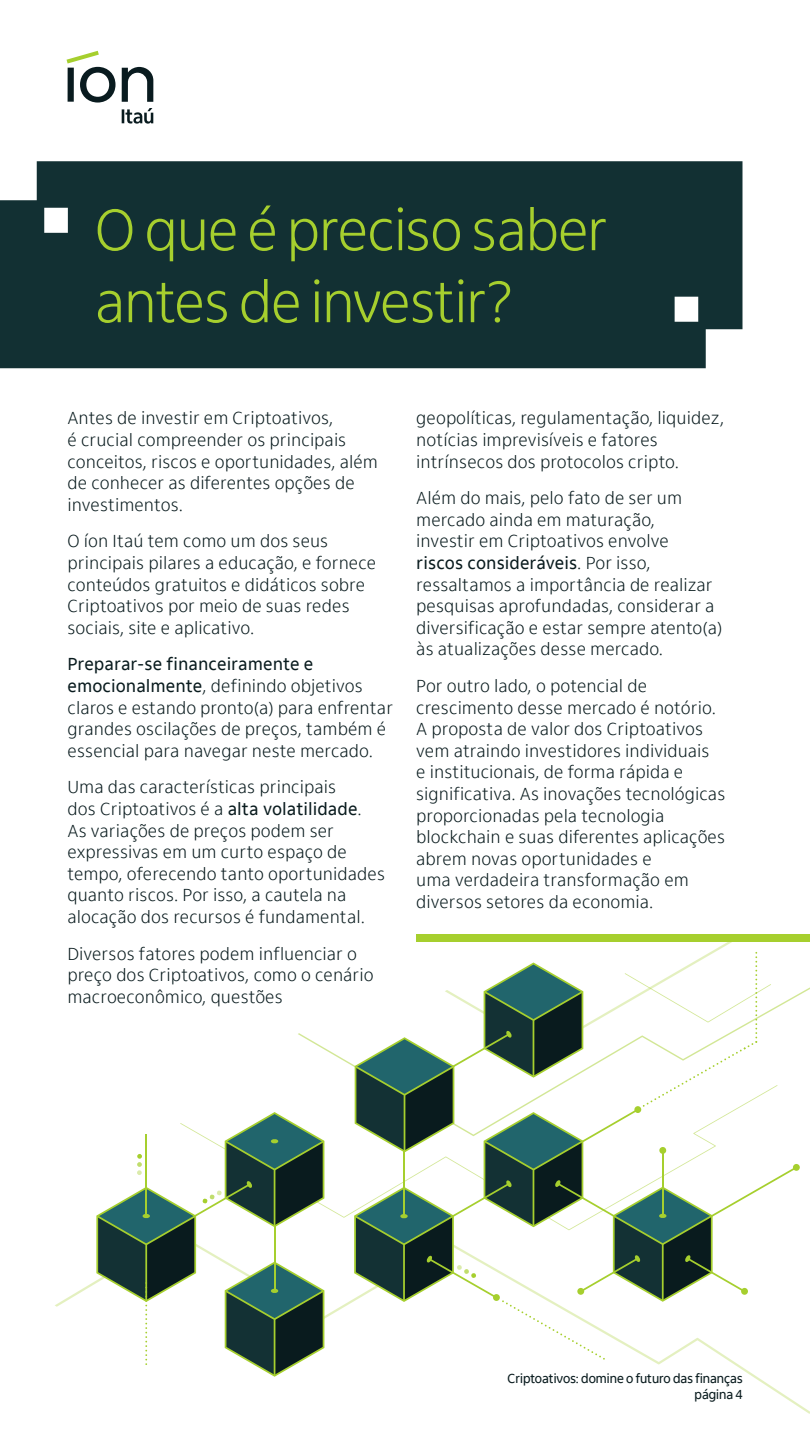
<style>
.page{position:relative;width:810px;height:1440px;background:#fff}
.page>*{position:absolute;margin:0;border:0;box-sizing:border-box;transform-origin:0 0}
.Cabeçalho{font:300 60px/72px "Itau Display Pro";color:#a6cf2e}
.t1{font:300 18px/21.6px "Itau Text Pro";color:#091b1e}
.t2{font:13.5px "Itau Display Pro";color:#091b1e}
.s1{font-weight:400}
</style>
<div class="page">
<div style="left:0;top:161px;width:742px;height:207px;background:#123033"></div>
<svg style="left:55px;top:1281px;width:755px;height:133px"></svg>
<svg style="left:96px;top:1112px;width:228px;height:265px"></svg>
<div style="left:793px;top:1164px;width:7px;height:7px;background:#a6cf2e;border-radius:50%"></div>
<svg style="left:298px;top:987px;width:512px;height:149px"></svg>
<svg style="left:354px;top:942px;width:443px;height:418px"></svg>
<div style="left:416px;top:934px;width:394px;height:8px;background:#a6cf2e"></div>
<svg style="left:122px;top:108px;width:31px;height:16px"></svg>
<svg style="left:122px;top:67px;width:31px;height:35px"></svg>
<svg style="left:67px;top:51px;width:49px;height:52px"></svg>
<h1 class="Cabeçalho" style="left:95px;top:195px;width:514px">O que é preciso saber antes de investir?</h1>
<p class="t1" style="left:68px;top:408px;width:312px">Antes de investir em Criptoativos,<br>é crucial compreender os principais conceitos, riscos e oportunidades, além de conhecer as diferentes opções de investimentos.</p>
<p class="t1" style="left:68px;top:531px;width:310px">O íon Itaú tem como um dos seus principais pilares a educação, e fornece conteúdos gratuitos e didáticos sobre Criptoativos por meio de suas redes sociais, site e aplicativo.</p>
<p class="t1" style="left:68px;top:654px;width:327px"><span class="s1">Preparar-se financeiramente e emocionalmente</span>, definindo objetivos claros e estando pronto(a) para enfrentar grandes oscilações de preços, também é essencial para navegar neste mercado.</p>
<p class="t1" style="left:68px;top:777px;width:319px">Uma das características principais<br>dos Criptoativos é a <span class="s1">alta volatilidade</span>.<br>As variações de preços podem ser expressivas em um curto espaço de tempo, oferecendo tanto oportunidades quanto riscos. Por isso, a cautela na alocação dos recursos é fundamental.</p>
<p class="t1" style="left:68px;top:943px;width:308px">Diversos fatores podem influenciar o preço dos Criptoativos, como o cenário macroeconômico, questões</p>
<p class="t1" style="left:416px;top:408px;width:310px">geopolíticas, regulamentação, liquidez, notícias imprevisíveis e fatores intrínsecos dos protocolos cripto.</p>
<p class="t1" style="left:416px;top:488px;width:308px">Além do mais, pelo fato de ser um mercado ainda em maturação,<br>investir em Criptoativos envolve<br><span class="s1">riscos consideráveis</span>. Por isso, ressaltamos a importância de realizar pesquisas aprofundadas, considerar a diversificação e estar sempre atento(a) às atualizações desse mercado.</p>
<p class="t1" style="left:416px;top:675px;width:311px">Por outro lado, o potencial de crescimento desse mercado é notório.<br>A proposta de valor dos Criptoativos vem atraindo investidores individuais<br>e institucionais, de forma rápida e significativa. As inovações tecnológicas proporcionadas pela tecnologia blockchain e suas diferentes aplicações abrem novas oportunidades e<br>uma verdadeira transformação em diversos setores da economia.</p>
<p class="t2" style="left:508px;top:1370px;width:237px">Criptoativos: domine o futuro das finanças</p>
<p class="t2" style="left:695px;top:1386px;width:50px">página 4</p>
</div>
